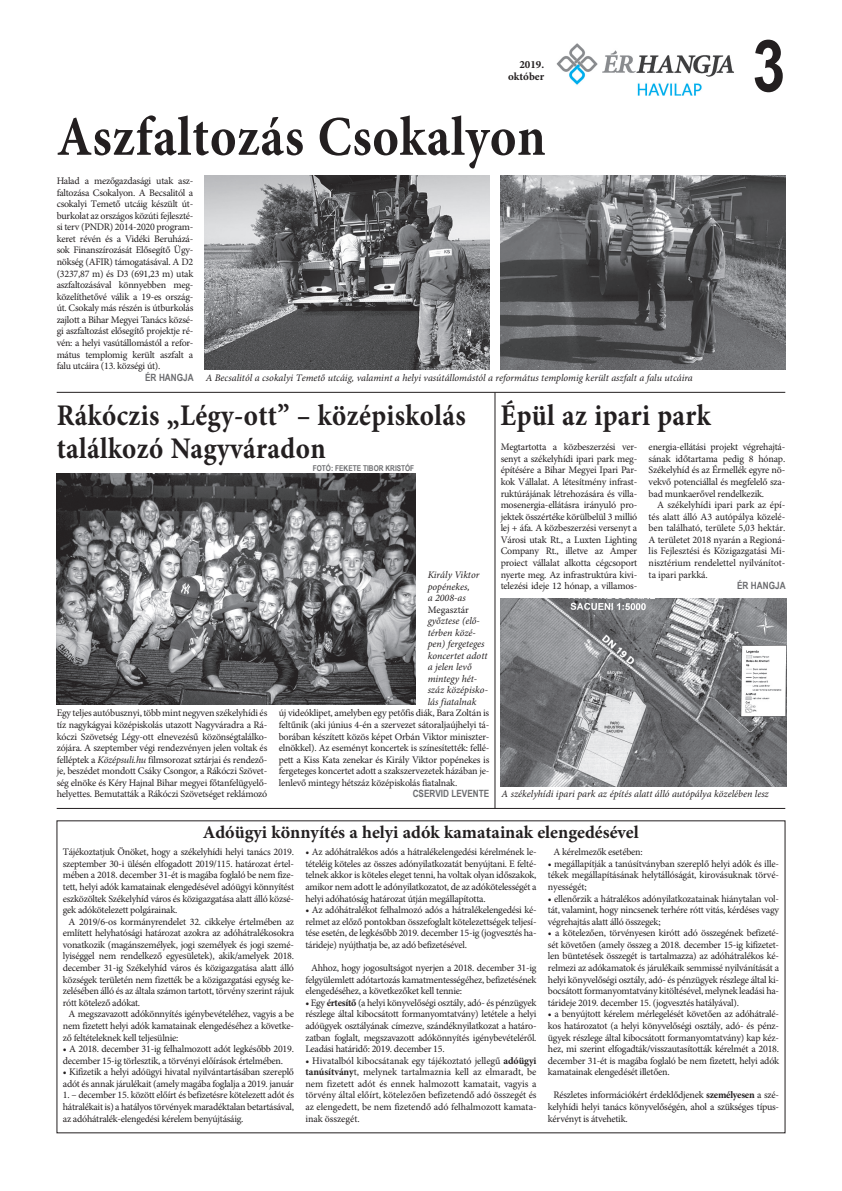
<style>
.page{position:relative;width:842px;height:1191px;background:#fff}
.page>*{position:absolute;margin:0;border:0;box-sizing:border-box;transform-origin:0 0}
.t1{font:700 72px "Arial Narrow";color:#231f20}
.t2{font:700 56px "Minion Pro";letter-spacing:.015em;color:#231f20;scale:.9 1}
.t3{font:700 30px/33px "Minion Pro";letter-spacing:.015em;color:#231f20;scale:.9 1}
.t4{font:700 18px "Minion Pro";color:#231f20}
.t5{font:700 11px/11.6px "Minion Pro";color:#231f20;text-align:right}
.t6{font:10px/11.6px "Minion Pro";letter-spacing:-.025em;color:#231f20;text-align:justify}
.t7{font:italic 10px/11.5px "Minion Pro";color:#231f20}
.t8{font:700 10px "Arial Narrow";color:#6c6d70}
.t9{font:10px "Minion Pro";color:#231f20}
.t10{font:700 8px "Arial Narrow";color:#6c6d70}
.s1{font-style:italic}
.s2{font-weight:700}
</style>
<div class="page">
<img style="left:556px;top:43px;width:178px;height:53px">
<hr style="left:57px;top:808px;width:728px;height:1px;background:#231f20">
<img style="left:205px;top:176px;width:284px;height:193px">
<img style="left:57px;top:473px;width:358px;height:232px">
<img style="left:501px;top:176px;width:284px;height:193px">
<img style="left:501px;top:598px;width:285px;height:188px">
<hr style="left:57px;top:392px;width:728px;height:1px;background:#231f20">
<hr style="left:495px;top:392px;width:1px;height:417px;background:#231f20">
<p class="t5" style="left:508px;top:59px;width:38px">2019. október</p>
<h2 class="t2" style="left:57px;top:103px;width:545px">Aszfaltozás Csokalyon</h2>
<h1 class="t1" style="left:752px;top:12px;width:34px">3</h1>
<p class="t6" style="left:57px;top:175px;width:138px">Halad a mezőgazdasági utak asz&shy;faltozása Csokalyon. A Becsalitól a csokalyi Temető utcáig készült út&shy;burkolat az országos közúti fejleszté&shy;si terv (PNDR) 2014-2020 program&shy;keret révén és a Vidéki Beruházá&shy;sok Finanszírozását Elősegítő Ügy&shy;nökség (AFIR) támogatásával. A D2 (3237,87 m) és D3 (691,23 m) utak aszfaltozásával könnyebben meg&shy;közelíthetővé válik a 19-es ország&shy;út. Csokaly más részén is útburkolás zajlott a Bihar Megyei Tanács közsé&shy;gi aszfaltozást elősegítő projektje ré&shy;vén: a helyi vasútállomástól a refor&shy;mátus templomig került aszfalt a falu utcáira (13. községi út).</p>
<p class="t8" style="left:145px;top:370px;width:50px">ÉR HANGJA</p>
<p class="t7" style="left:206px;top:372px;width:489px">A Becsalitól a csokalyi Temető utcáig, valamint a helyi vasútállomástól a református templomig került aszfalt a falu utcáira</p>
<h3 class="t3" style="left:501px;top:400px;width:235px">Épül az ipari park</h3>
<h3 class="t3" style="left:57px;top:400px;width:456px">Rákóczis „Légy-ott” – középiskolás találkozó Nagyváradon</h3>
<p class="t10" style="left:313px;top:462px;width:103px">FOTÓ: FEKETE TIBOR KRISTÓF</p>
<p class="t6" style="left:501px;top:441px;width:138px">Megtartotta a közbeszerzési ver&shy;senyt a székelyhídi ipari park meg&shy;építésére a Bihar Megyei Ipari Par&shy;kok Vállalat. A létesítmény infrast&shy;ruktúrájának létrehozására és villa&shy;mosenergia-ellátásra irányuló pro&shy;jektek összértéke körülbelül 3 millió lej + áfa. A közbeszerzési versenyt a Városi utak Rt., a Luxten Lighting Company Rt., illetve az Amper proiect vállalat alkotta cégcsoport nyerte meg. Az infrastruktúra kivi&shy;telezési ideje 12 hónap, a villamos-</p>
<p class="t6" style="left:649px;top:441px;width:138px">energia-ellátási projekt végrehajtá&shy;sának időtartama pedig 8 hónap.<br>Székelyhíd és az Érmellék egyre nö&shy;vekvő potenciállal és megfelelő sza&shy;bad munkaerővel rendelkezik.</p>
<p class="t6" style="left:649px;top:499px;width:138px;text-indent:8px">A székelyhídi ipari park az épí&shy;tés alatt álló A3 autópálya közelé&shy;ben található, területe 5,03 hektár.<br>A területet 2018 nyarán a Regioná&shy;lis Fejlesztési és Közigazgatási Mi&shy;nisztérium rendelettel nyilvánítot&shy;ta ipari parkká.</p>
<p class="t8" style="left:737px;top:578px;width:50px">ÉR HANGJA</p>
<p class="t7" style="left:428px;top:570px;width:53px">Király Viktor popénekes,<br>a 2008-as</p>
<p class="t9" style="left:428px;top:603px;width:43px">Megasztár</p>
<p class="t7" style="left:428px;top:616px;width:62px">győztese (elő&shy;térben közé&shy;pen) fergeteges koncertet adott a jelen levő mintegy hét&shy;száz középisko&shy;lás fiatalnak</p>
<p class="t6" style="left:57px;top:708px;width:212px">Egy teljes autóbusznyi, több mint negyven székelyhídi és tíz nagykágyai középiskolás utazott Nagyváradra a Rá&shy;kóczi Szövetség Légy-ott elnevezésű közönségtalálko&shy;zójára. A szeptember végi rendezvényen jelen voltak és felléptek a <span class="s1">Középsuli.hu</span> filmsorozat sztárjai és rendező&shy;je, beszédet mondott Csáky Csongor, a Rákóczi Szövet&shy;ség elnöke és Kéry Hajnal Bihar megyei főtanfelügyelő&shy;helyettes. Bemutatták a Rákóczi Szövetséget reklámozó</p>
<p class="t6" style="left:279px;top:708px;width:212px">új videóklipet, amelyben egy petőfis diák, Bara Zoltán is feltűnik (aki június 4-én a szervezet sátoraljaújhelyi tá&shy;borában készített közös képet Orbán Viktor miniszter&shy;elnökkel). Az eseményt koncertek is színesítették: fellé&shy;pett a Kiss Kata zenekar és Király Viktor popénekes is fergeteges koncertet adott a szakszervezetek házában je&shy;lenlevő mintegy hétszáz középiskolás fiatalnak.</p>
<p class="t8" style="left:413px;top:786px;width:77px">CSERVID LEVENTE</p>
<p class="t7" style="left:502px;top:788px;width:269px">A székelyhídi ipari park az építés alatt álló autópálya közelében lesz</p>
<h3 class="t4" style="left:203px;top:821px;width:438px">Adóügyi könnyítés a helyi adók kamatainak elengedésével</h3>
<p class="t6" style="left:63px;top:846px;width:233px">Tájékoztatjuk Önöket, hogy a székelyhídi helyi tanács 2019.</p>
<p class="t6" style="left:63px;top:858px;width:233px">szeptember 30-i ülésén elfogadott 2019/115. határozat értel-</p>
<p class="t6" style="left:63px;top:870px;width:233px">mében a 2018. december 31-ét is magába foglaló be nem fize-</p>
<p class="t6" style="left:63px;top:881px;width:233px">tett, helyi adók kamatainak elengedésével adóügyi könnyítést</p>
<p class="t6" style="left:63px;top:893px;width:233px">eszközöltek Székelyhíd város és közigazgatása alatt álló közsé-</p>
<p class="t6" style="left:63px;top:904px;width:116px">gek adókötelezett polgárainak.</p>
<p class="t6" style="left:69px;top:916px;width:227px">A 2019/6-os kormányrendelet 32. cikkelye értelmében az</p>
<p class="t6" style="left:63px;top:927px;width:233px">említett helyhatósági határozat azokra az adóhátralékosokra</p>
<p class="t6" style="left:63px;top:939px;width:233px">vonatkozik (magánszemélyek, jogi személyek és jogi szemé-</p>
<p class="t6" style="left:63px;top:951px;width:233px">lyiséggel nem rendelkező egyesületek), akik/amelyek 2018.</p>
<p class="t6" style="left:63px;top:962px;width:233px">december 31-ig Székelyhíd város és közigazgatása alatt álló</p>
<p class="t6" style="left:63px;top:974px;width:233px">községek területén nem fizették be a közigazgatási egység ke-</p>
<p class="t6" style="left:63px;top:985px;width:233px">zelésében álló és az általa számon tartott, törvény szerint rájuk</p>
<p class="t6" style="left:63px;top:997px;width:79px">rótt kötelező adókat.</p>
<p class="t6" style="left:69px;top:1008px;width:227px">A megszavazott adókönnyítés igénybevételéhez, vagyis a be</p>
<p class="t6" style="left:63px;top:1020px;width:233px">nem fizetett helyi adók kamatainak elengedéséhez a követke-</p>
<p class="t6" style="left:63px;top:1032px;width:117px">ző feltételeknek kell teljesülnie:</p>
<p class="t6" style="left:63px;top:1043px;width:233px">• A 2018. december 31-ig felhalmozott adót legkésőbb 2019. december 15-ig törlesztik, a törvényi előírások értelmében.</p>
<p class="t6" style="left:63px;top:1066px;width:233px">• Kifizetik a helyi adóügyi hivatal nyilvántartásában szereplő adót és annak járulékait (amely magába foglalja a 2019. január</p>
<p class="t6" style="left:63px;top:1089px;width:233px">1. – december 15. között előírt és befizetésre kötelezett adót és hátralékait is) a hatályos törvények maradéktalan betartásával, az adóhátralék-elengedési kérelem benyújtásáig.</p>
<p class="t6" style="left:305px;top:846px;width:233px">• Az adóhátralékos adós a hátralékelengedési kérelmének le&shy;tételéig köteles az összes adónyilatkozatát benyújtani. E felté&shy;telnek akkor is köteles eleget tenni, ha voltak olyan időszakok, amikor nem adott le adónyilatkozatot, de az adókötelességét a helyi adóhatóság határozat útján megállapította.</p>
<p class="t6" style="left:305px;top:904px;width:233px">• Az adóhátralékot felhalmozó adós a hátralékelengedési ké&shy;relmet az előző pontokban összefoglalt kötelezettségek teljesí&shy;tése esetén, de legkésőbb 2019. december 15-ig (jogvesztés ha&shy;tárideje) nyújthatja be, az adó befizetésével.</p>
<p class="t6" style="left:305px;top:962px;width:233px;text-indent:6px">Ahhoz, hogy jogosultságot nyerjen a 2018. december 31-ig felgyülemlett adótartozás kamatmentességéhez, befizetésének elengedéséhez, a következőket kell tennie:</p>
<p class="t6" style="left:305px;top:997px;width:233px">• Egy <span class="s2">értesítő</span> (a helyi könyvelőségi osztály, adó- és pénzügyek részlege által kibocsátott formanyomtatvány) letétele a helyi adóügyek osztályának címezve, szándéknyilatkozat a határo&shy;zatban foglalt, megszavazott adókönnyítés igénybevételéről.<br>Leadási határidő: 2019. december 15.</p>
<p class="t6" style="left:305px;top:1055px;width:233px">• Hivatalból kibocsátanak egy tájékoztató jellegű <span class="s2">adóügyi tanúsítvány</span>t, melynek tartalmaznia kell az elmaradt, be nem fizetett adót és ennek halmozott kamatait, vagyis a törvény által előírt, kötelezően befizetendő adó összegét és az elengedett, be nem fizetendő adó felhalmozott kamata&shy;inak összegét.</p>
<p class="t6" style="left:554px;top:846px;width:91px">A kérelmezők esetében:</p>
<p class="t6" style="left:548px;top:858px;width:233px">• megállapítják a tanúsítványban szereplő helyi adók és ille&shy;tékek megállapításának helytállóságát, kirovásuknak törvé&shy;nyességét;</p>
<p class="t6" style="left:548px;top:893px;width:233px">• ellenőrzik a hátralékos adónyilatkozatainak hiánytalan vol&shy;tát, valamint, hogy nincsenek terhére rótt vitás, kérdéses vagy végrehajtás alatt álló összegek;</p>
<p class="t6" style="left:548px;top:927px;width:233px">• a kötelezően, törvényesen kirótt adó összegének befizeté&shy;sét követően (amely összeg a 2018. december 15-ig kifizetet&shy;len büntetések összegét is tartalmazza) az adóhátralékos ké&shy;relmezi az adókamatok és járulékaik semmissé nyilvánítását a helyi könyvelőségi osztály, adó- és pénzügyek részlege által ki&shy;bocsátott formanyomtatvány kitöltésével, melynek leadási ha&shy;tárideje 2019. december 15. (jogvesztés hatályával).</p>
<p class="t6" style="left:548px;top:1008px;width:233px">• a benyújtott kérelem mérlegelését követően az adóhátralé&shy;kos határozatot (a helyi könyvelőségi osztály, adó- és pénz&shy;ügyek részlege által kibocsátott formanyomtatvány) kap kéz&shy;hez, mi szerint elfogadták/visszautasították kérelmét a 2018. december 31-ét is magába foglaló be nem fizetett, helyi adók kamatainak elengedését illetően.</p>
<p class="t6" style="left:548px;top:1089px;width:233px;text-indent:6px">Részletes információkért érdeklődjenek <span class="s2">személyesen</span> a szé&shy;kelyhídi helyi tanács könyvelőségén, ahol a szükséges típus&shy;kérvényt is átvehetik.</p>
</div>
